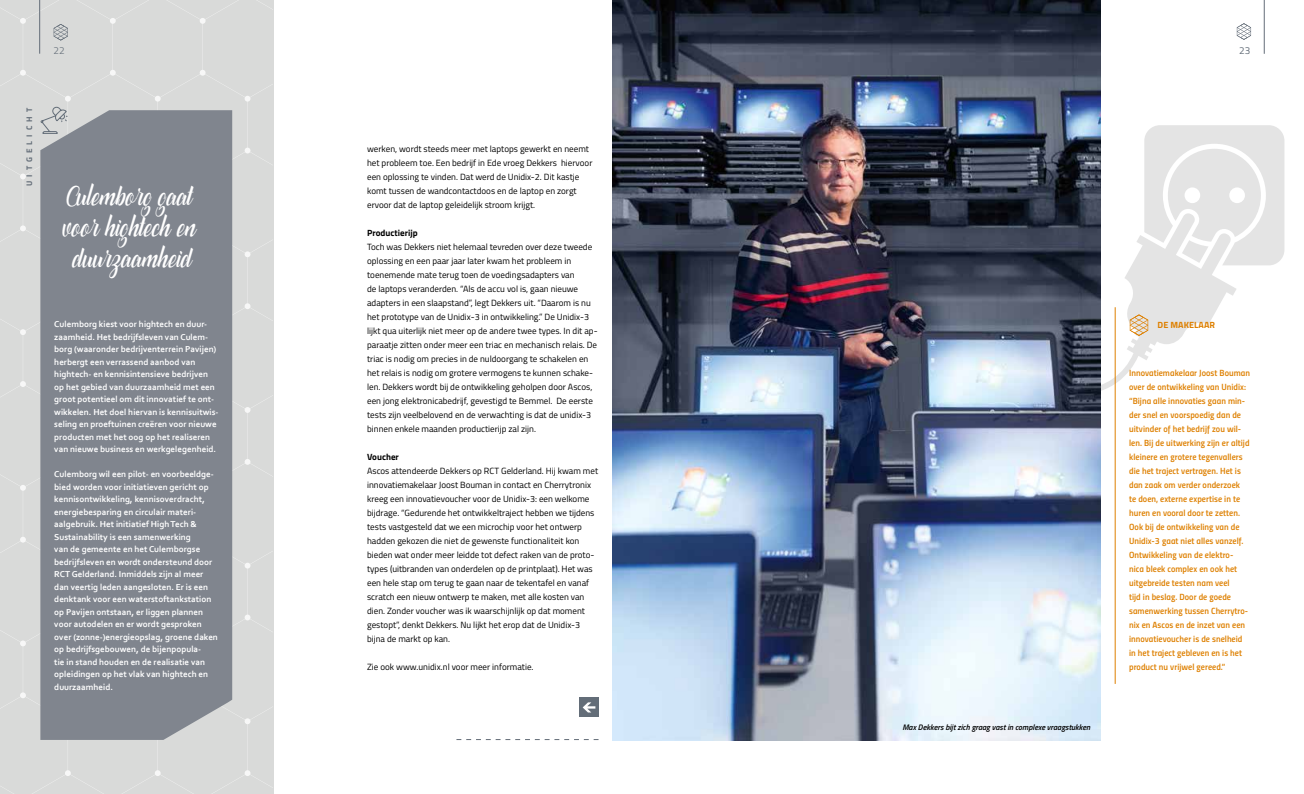
<style>
.page{position:relative;width:1304px;height:794px;background:#fff}
.page>*{position:absolute;margin:0;border:0;box-sizing:border-box;transform-origin:0 0}
.t1{font:30px/31px "catfishscript";color:#fff;text-align:center}
.t2{font:300 10px "Titillium";color:#636d78}
.t3{font:10px "Titillium";color:#636d78}
.t4{font:9px/14px "Titillium";color:#000}
.t5{font:700 9px/12.5px "Corbel";color:#fff}
.t6{font:9px/14px "Titillium Semibold Upright";letter-spacing:.005em;color:#de8000}
.t7{font:700 9px "Titillium";color:#000}
.t8{font:700 9px "Titillium";letter-spacing:.01em;color:#de8000}
.t9{font:700 8.1px "Titillium";letter-spacing:.5em;color:#636d78}
.t10{font:italic 600 8px "Titillium";color:#000}
</style>
<div class="page">
<svg style="left:1101px;top:235px;width:136px;height:159px"></svg>
<svg style="left:1144px;top:125px;width:140px;height:140px;background:#e8e8e8"></svg>
<div style="left:0;top:0;width:273px;height:794px;background:#d9dad9"></div>
<div style="left:40px;top:110px;width:192px;height:630px;background:#80858e"></div>
<img style="left:612px;top:0;width:489px;height:740px">
<svg style="left:40px;top:106px;width:28px;height:28px"></svg>
<svg style="left:456px;top:739px;width:143px;height:1px"></svg>
<div style="left:579px;top:698px;width:20px;height:19px;background:#636d78"></div>
<svg style="left:583px;top:702px;width:12px;height:10px"></svg>
<hr style="left:39px;top:0;width:1px;height:54px;background:#636d78">
<hr style="left:1264px;top:0;width:1px;height:54px;background:#636d78">
<svg style="left:1237px;top:23px;width:14px;height:17px"></svg>
<svg style="left:54px;top:24px;width:14px;height:16px"></svg>
<svg style="left:1130px;top:314px;width:18px;height:22px"></svg>
<hr style="left:1115px;top:307px;width:1px;height:377px;background:#de8000">
<p class="t9" style="left:23px;top:186px;width:79px;rotate:-90deg">UITGELICHT</p>
<p class="t2" style="left:54px;top:43px;width:13px">22</p>
<p class="t3" style="left:1239px;top:43px;width:13px">23</p>
<p class="t4" style="left:367px;top:141px;width:227px">werken, wordt steeds meer met laptops gewerkt en neemt het probleem toe. Een bedrijf in Ede vroeg Dekkers hiervoor een oplossing te vinden. Dat werd de Unidix-2. Dit kastje komt tussen de wandcontactdoos en de laptop en zorgt ervoor dat de laptop geleidelijk stroom krijgt.</p>
<p class="t7" style="left:367px;top:226px;width:52px">Productierijp</p>
<p class="t4" style="left:367px;top:239px;width:232px">Toch was Dekkers niet helemaal tevreden over deze tweede oplossing en een paar jaar later kwam het probleem in toenemende mate terug toen de voedingsadapters van<br>de laptops veranderden. “Als de accu vol is, gaan nieuwe adapters in een slaapstand”, legt Dekkers uit. “Daarom is nu het prototype van de Unidix-3 in ontwikkeling.” De Unidix-3 lijkt qua uiterlijk niet meer op de andere twee types. In dit ap&shy;paraatje zitten onder meer een triac en mechanisch relais. De triac is nodig om precies in de nuldoorgang te schakelen en het relais is nodig om grotere vermogens te kunnen schake&shy;len. Dekkers wordt bij de ontwikkeling geholpen door Ascos, een jong elektronicabedrijf, gevestigd te Bemmel. De eerste tests zijn veelbelovend en de verwachting is dat de unidix-3 binnen enkele maanden productierijp zal zijn.</p>
<p class="t7" style="left:367px;top:450px;width:33px">Voucher</p>
<p class="t4" style="left:367px;top:463px;width:233px">Ascos attendeerde Dekkers op RCT Gelderland. Hij kwam met innovatiemakelaar Joost Bouman in contact en Cherrytronix kreeg een innovatievoucher voor de Unidix-3: een welkome bijdrage. “Gedurende het ontwikkeltraject hebben we tijdens tests vastgesteld dat we een microchip voor het ontwerp hadden gekozen die niet de gewenste functionaliteit kon bieden wat onder meer leidde tot defect raken van de proto&shy;types (uitbranden van onderdelen op de printplaat). Het was een hele stap om terug te gaan naar de tekentafel en vanaf scratch een nieuw ontwerp te maken, met alle kosten van dien. Zonder voucher was ik waarschijnlijk op dat moment gestopt”, denkt Dekkers. Nu lijkt het erop dat de Unidix-3 bijna de markt op kan.</p>
<p class="t4" style="left:367px;top:659px;width:168px">Zie ook www.unidix.nl voor meer informatie.</p>
<h1 class="t1" style="left:63px;top:179px;width:134px">Culemborg gaat voor hightech en duurzaamheid</h1>
<p class="t5" style="left:54px;top:318px;width:154px">Culemborg kiest voor hightech en duur-</p>
<p class="t8" style="left:1157px;top:318px;width:59px">DE MAKELAAR</p>
<p class="t5" style="left:54px;top:330px;width:166px">zaamheid. Het bedrijfsleven van Culem&shy;borg (waaronder bedrijventerrein Pavijen) herbergt een verrassend aanbod van hightech- en kennisintensieve bedrijven op het gebied van duurzaamheid met een groot potentieel om dit innovatief te ont&shy;wikkelen. Het doel hiervan is kennisuitwis&shy;seling en proeftuinen creëren voor nieuwe producten met het oog op het realiseren van nieuwe business en werkgelegenheid.</p>
<p class="t5" style="left:54px;top:468px;width:165px">Culemborg wil een pilot- en voorbeeldge&shy;bied worden voor initiatieven gericht op kennisontwikkeling, kennisoverdracht, energiebesparing en circulair materi&shy;aalgebruik. Het initiatief High Tech &amp; Sustainability is een samenwerking<br>van de gemeente en het Culemborgse bedrijfsleven en wordt ondersteund door RCT Gelderland. Inmiddels zijn al meer dan veertig leden aangesloten. Er is een denktank voor een waterstoftankstation op Pavijen ontstaan, er liggen plannen voor autodelen en er wordt gesproken over (zonne-)energieopslag, groene daken op bedrijfsgebouwen, de bijenpopula-<br>tie in stand houden en de realisatie van opleidingen op het vlak van hightech en duurzaamheid.</p>
<p class="t6" style="left:1129px;top:365px;width:122px">Innovatiemakelaar Joost Bouman over de ontwikkeling van Unidix: “Bijna alle innovaties gaan min&shy;der snel en voorspoedig dan de uitvinder of het bedrijf zou wil&shy;len. Bij de uitwerking zijn er altijd kleinere en grotere tegenvallers die het traject vertragen. Het is dan zaak om verder onderzoek<br>te doen, externe expertise in te huren en vooral door te zetten.<br>Ook bij de ontwikkeling van de<br>Unidix-3 gaat niet alles vanzelf.<br>Ontwikkeling van de elektro&shy;nica bleek complex en ook het uitgebreide testen nam veel<br>tijd in beslag. Door de goede samenwerking tussen Cherrytro&shy;nix en Ascos en de inzet van een innovatievoucher is de snelheid in het traject gebleven en is het product nu vrijwel gereed.”</p>
<p class="t10" style="left:902px;top:721px;width:189px">Max Dekkers bijt zich graag vast in complexe vraagstukken</p>
</div>
